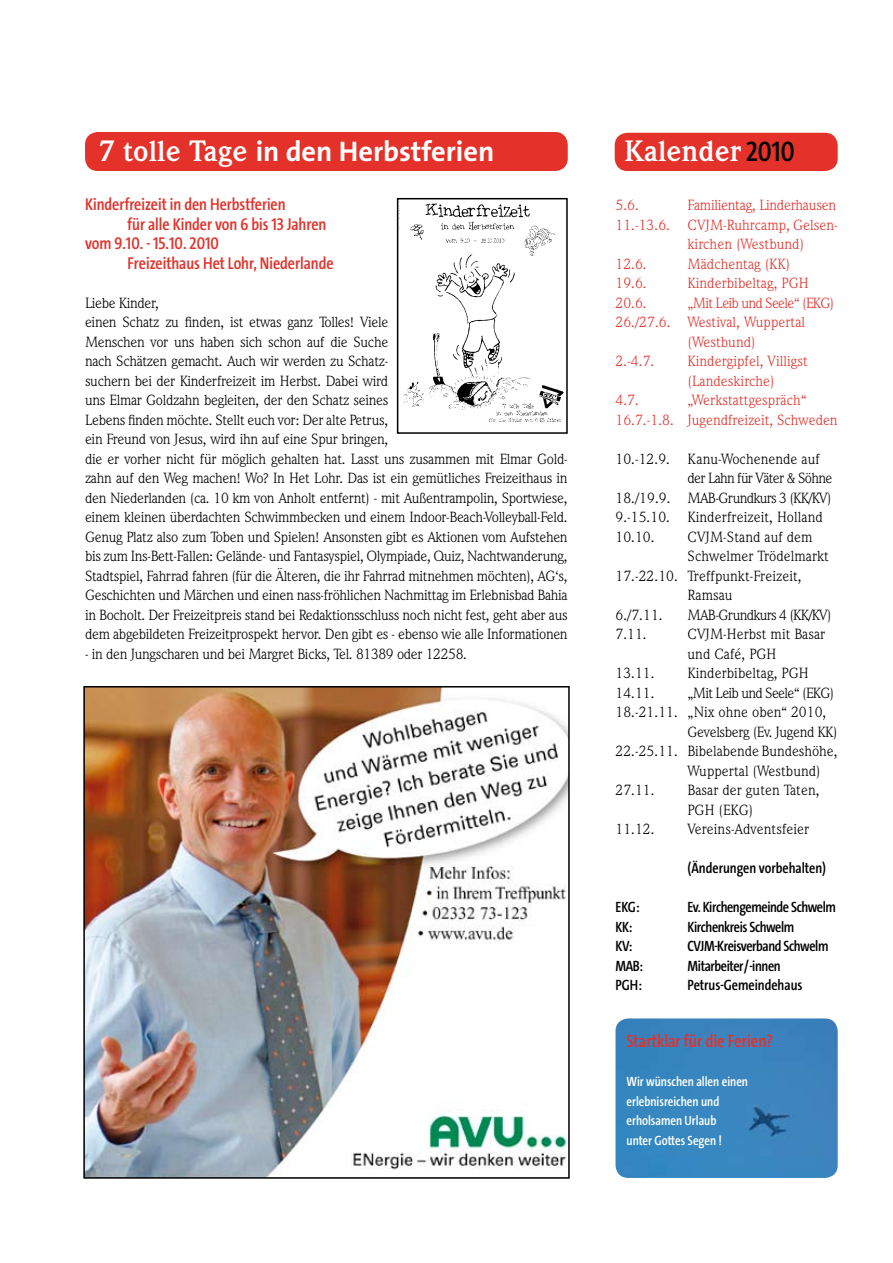
<style>
.page{position:relative;width:893px;height:1263px;background:#fff}
.page>*{position:absolute;margin:0;border:0;box-sizing:border-box;transform-origin:0 0}
.t1{font:700 30px "Weidemann IT Cby BT";color:#fff}
.t2{font:700 28.5px "The Sans B7";color:#fff}
.t3{font:600 18px "The Sans Cd OF6";color:#e4312a}
.t4{font:600 17.25px "The Sans Cd OF6";color:#e4312a}
.t5{font:15px/19.5px "Weidemann IT Cby BT";letter-spacing:-.025em;color:#000}
.t6{font:15px/19.5px "Weidemann IT Cby BT";color:#000}
.t7{font:15px/19.5px "Weidemann IT Cby BT";color:#e4312a}
.t8{font:600 15px "The Sans Cd OF6";letter-spacing:-.025em;color:#000}
.t9{font:15px "Weidemann IT Cby BT";letter-spacing:-.05em;color:#000}
.t10{font:600 15px "The Sans Cd OF6";color:#000}
.t11{font:15px "Weidemann IT Cby BT";letter-spacing:-.005em;color:#000}
.t12{font:15px "Weidemann IT Cby BT";letter-spacing:-.02em;color:#e4312a}
.t13{font:15px "Weidemann IT Cby BT";letter-spacing:-.05em;color:#e4312a}
.t14{font:600 13.5px/19.5px "The Sans Cd OF6";color:#fff}
.s1{font-family:"Weidemann IT Cby BT";font-size:30px}
.s2{font-family:"The Sans Cd OF6";font-weight:600;font-size:28.5px;color:#000}
</style>
<div class="page">
<div style="left:85px;top:132px;width:483px;height:39px;background:#e4312a;border-radius:13px"></div>
<img style="left:86px;top:689px;width:481px;height:487px">
<div style="left:83px;top:686px;width:487px;height:493px;border:2px solid #000"></div>
<div style="left:615px;top:133px;width:223px;height:38px;background:#e4312a;border-radius:13px"></div>
<div style="left:615px;top:1018px;width:223px;height:160px;background:#3885bf;border-radius:13px"></div>
<img style="left:403px;top:203px;width:161px;height:219px">
<div style="left:397px;top:198px;width:171px;height:236px;border:2px solid #000"></div>
<h2 class="t2" style="left:99px;top:137px;width:397px"><span class="s1">7 tolle Tage</span> in den Herbstferien</h2>
<h1 class="t1" style="left:624px;top:132px;width:172px">Kalender <span class="s2">2010</span></h1>
<p class="t4" style="left:85px;top:196px;width:202px">Kinderfreizeit in den Herbstferien</p>
<p class="t4" style="left:128px;top:215px;width:200px">für alle Kinder von 6 bis 13 Jahren</p>
<p class="t4" style="left:85px;top:235px;width:135px">vom 9.10. - 15.10. 2010</p>
<p class="t4" style="left:128px;top:254px;width:207px">Freizeithaus Het Lohr, Niederlande</p>
<p class="t5" style="left:85px;top:292px;width:484px">Liebe Kinder,<br>einen Schatz zu finden, ist etwas ganz Tolles! Viele<br>Menschen vor uns haben sich schon auf die Suche<br>nach Schätzen gemacht. Auch wir werden zu Schatz-<br>suchern bei der Kinderfreizeit im Herbst. Dabei wird<br>uns Elmar Goldzahn begleiten, der den Schatz seines<br>Lebens finden möchte. Stellt euch vor: Der alte Petrus,<br>ein Freund von Jesus, wird ihn auf eine Spur bringen,<br>die er vorher nicht für möglich gehalten hat. Lasst uns zusammen mit Elmar Gold&shy;zahn auf den Weg machen! Wo? In Het Lohr. Das ist ein gemütliches Freizeithaus in den Niederlanden (ca. 10 km von Anholt entfernt) - mit Außentrampolin, Sportwiese, einem kleinen überdachten Schwimmbecken und einem Indoor-Beach-Volleyball-Feld.<br>Genug Platz also zum Toben und Spielen! Ansonsten gibt es Aktionen vom Aufstehen bis zum Ins-Bett-Fallen: Gelände- und Fantasyspiel, Olympiade, Quiz, Nachtwanderung, Stadtspiel, Fahrrad fahren (für die Älteren, die ihr Fahrrad mitnehmen möchten), AG‘s, Geschichten und Märchen und einen nass-fröhlichen Nachmittag im Erlebnisbad Bahia in Bocholt. Der Freizeitpreis stand bei Redaktionsschluss noch nicht fest, geht aber aus dem abgebildeten Freizeitprospekt hervor. Den gibt es - ebenso wie alle Informationen</p>
<p class="t5" style="left:85px;top:643px;width:384px">- in den Jungscharen und bei Margret Bicks, Tel. 81389 oder 12258.</p>
<p class="t7" style="left:615px;top:195px;width:25px">5.6.</p>
<p class="t12" style="left:687px;top:196px;width:150px">Familientag, Linderhausen</p>
<p class="t7" style="left:615px;top:214px;width:224px">11.-13.6. CVJM-Ruhrcamp, Gelsen-</p>
<p class="t7" style="left:687px;top:234px;width:118px">kirchen (Westbund)</p>
<p class="t7" style="left:615px;top:253px;width:33px">12.6.</p>
<p class="t7" style="left:687px;top:253px;width:104px">Mädchentag (KK)</p>
<p class="t7" style="left:615px;top:273px;width:33px">19.6.</p>
<p class="t7" style="left:687px;top:273px;width:123px">Kinderbibeltag, PGH</p>
<p class="t7" style="left:615px;top:292px;width:33px">20.6.</p>
<p class="t13" style="left:687px;top:293px;width:148px">„Mit Leib und Seele“ (EKG)</p>
<p class="t7" style="left:615px;top:312px;width:191px">26./27.6. Westival, Wuppertal</p>
<p class="t7" style="left:687px;top:331px;width:70px">(Westbund)</p>
<p class="t7" style="left:615px;top:351px;width:40px">2.-4.7.</p>
<p class="t7" style="left:687px;top:351px;width:122px">Kindergipfel, Villigst (Landeskirche)</p>
<p class="t7" style="left:615px;top:390px;width:25px">4.7.</p>
<p class="t7" style="left:615px;top:390px;width:224px;text-indent:72px">„Werkstattgespräch“<br>16.7.-1.8. Jugendfreizeit, Schweden</p>
<p class="t6" style="left:615px;top:448px;width:206px">10.-12.9. Kanu-Wochenende auf</p>
<p class="t9" style="left:687px;top:469px;width:146px">der Lahn für Väter &amp; Söhne</p>
<p class="t9" style="left:615px;top:488px;width:218px">18./19.9. MAB-Grundkurs 3 (KK/KV)</p>
<p class="t6" style="left:615px;top:507px;width:209px">9.-15.10. Kinderfreizeit, Holland</p>
<p class="t5" style="left:615px;top:526px;width:41px">10.10.</p>
<p class="t6" style="left:687px;top:526px;width:127px">CVJM-Stand auf dem</p>
<p class="t6" style="left:687px;top:546px;width:143px">Schwelmer Trödelmarkt</p>
<p class="t6" style="left:615px;top:565px;width:188px">17.-22.10. Treffpunkt-Freizeit,</p>
<p class="t5" style="left:687px;top:585px;width:47px">Ramsau</p>
<p class="t5" style="left:615px;top:604px;width:49px">6./7.11.</p>
<p class="t9" style="left:687px;top:605px;width:146px">MAB-Grundkurs 4 (KK/KV)</p>
<p class="t5" style="left:615px;top:624px;width:33px">7.11.</p>
<p class="t6" style="left:687px;top:624px;width:139px">CVJM-Herbst mit Basar und Café, PGH</p>
<p class="t5" style="left:615px;top:663px;width:41px">13.11.</p>
<p class="t6" style="left:687px;top:663px;width:123px">Kinderbibeltag, PGH</p>
<p class="t5" style="left:615px;top:682px;width:41px">14.11.</p>
<p class="t9" style="left:687px;top:683px;width:148px">„Mit Leib und Seele“ (EKG)</p>
<p class="t6" style="left:615px;top:702px;width:212px">18.-21.11. „Nix ohne oben“ 2010,</p>
<p class="t5" style="left:687px;top:721px;width:152px">Gevelsberg (Ev. Jugend KK)</p>
<p class="t11" style="left:615px;top:742px;width:224px">22.-25.11. Bibelabende Bundeshöhe,</p>
<p class="t6" style="left:687px;top:760px;width:135px">Wuppertal (Westbund)</p>
<p class="t5" style="left:615px;top:780px;width:41px">27.11.</p>
<p class="t6" style="left:687px;top:780px;width:134px">Basar der guten Taten,<br>PGH (EKG)</p>
<p class="t5" style="left:615px;top:819px;width:41px">11.12.</p>
<p class="t6" style="left:687px;top:819px;width:123px">Vereins-Adventsfeier</p>
<p class="t10" style="left:687px;top:861px;width:140px">(Änderungen vorbehalten)</p>
<p class="t8" style="left:615px;top:900px;width:26px">EKG:</p>
<p class="t8" style="left:687px;top:900px;width:150px">Ev. Kirchengemeinde Schwelm</p>
<p class="t8" style="left:615px;top:919px;width:18px">KK:</p>
<p class="t8" style="left:687px;top:919px;width:108px">Kirchenkreis Schwelm</p>
<p class="t8" style="left:615px;top:939px;width:18px">KV:</p>
<p class="t8" style="left:687px;top:939px;width:142px">CVJM-Kreisverband Schwelm</p>
<p class="t8" style="left:615px;top:958px;width:29px">MAB:</p>
<p class="t8" style="left:687px;top:958px;width:95px">Mitarbeiter/-innen</p>
<p class="t8" style="left:615px;top:978px;width:28px">PGH:</p>
<p class="t10" style="left:687px;top:978px;width:116px">Petrus-Gemeindehaus</p>
<p class="t3" style="left:626px;top:1032px;width:148px">Startklar für die Ferien?</p>
<p class="t14" style="left:626px;top:1072px;width:123px">Wir wünschen allen einen erlebnisreichen und erholsamen Urlaub<br>unter Gottes Segen !</p>
</div>
